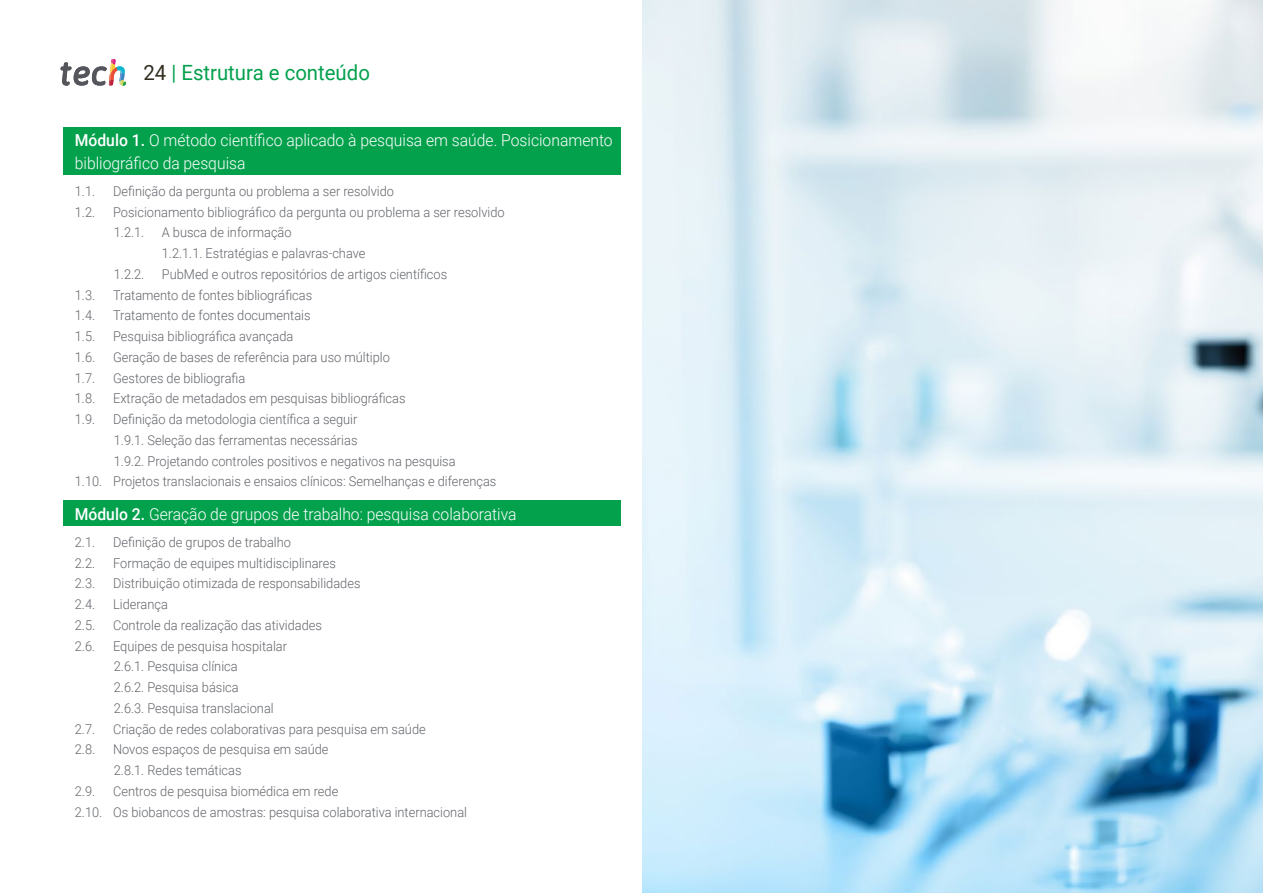
<style>
.page{position:relative;width:1263px;height:893px;background:#fff}
.page>*{position:absolute;margin:0;border:0;box-sizing:border-box;transform-origin:0 0}
.t1{font:21px "Roboto";color:#04a14d}
.t2{font:300 16.5px/22.5px "Roboto";color:#fff;scale:.95 1}
.t3{font:300 13.5px/20.7px "Roboto";color:#61646a;scale:.95 1}
.s1{color:#312e20}
.s2{font-weight:500}
</style>
<div class="page">
<img style="left:642px;top:0;width:621px;height:893px">
<div style="left:64px;top:128px;width:557px;height:47px;background:#04a14d"></div>
<div style="left:64px;top:501px;width:557px;height:25px;background:#04a14d"></div>
<svg style="left:61px;top:59px;width:65px;height:27px"></svg>
<h1 class="t1" style="left:144px;top:57px;width:228px"><span class="s1">24</span> | Estrutura e conteúdo</h1>
<p class="t2" style="left:75px;top:129px;width:568px"><span class="s2">Módulo 1.</span> O método científico aplicado à pesquisa em saúde. Posicionamento bibliográfico da pesquisa</p>
<p class="t3" style="left:75px;top:180px;width:23px">1.1.</p>
<p class="t3" style="left:113px;top:180px;width:297px">Definição da pergunta ou problema a ser resolvido</p>
<p class="t3" style="left:75px;top:201px;width:23px">1.2.</p>
<p class="t3" style="left:113px;top:201px;width:414px">Posicionamento bibliográfico da pergunta ou problema a ser resolvido<br>1.2.1.</p>
<p class="t3" style="left:162px;top:222px;width:216px">A busca de informação<br>1.2.1.1. Estratégias e palavras-chave</p>
<p class="t3" style="left:114px;top:263px;width:34px">1.2.2.</p>
<p class="t3" style="left:162px;top:263px;width:302px">PubMed e outros repositórios de artigos científicos</p>
<p class="t3" style="left:75px;top:284px;width:23px">1.3.</p>
<p class="t3" style="left:113px;top:284px;width:211px">Tratamento de fontes bibliográficas</p>
<p class="t3" style="left:75px;top:305px;width:23px">1.4.</p>
<p class="t3" style="left:113px;top:305px;width:209px">Tratamento de fontes documentais</p>
<p class="t3" style="left:75px;top:326px;width:23px">1.5.</p>
<p class="t3" style="left:113px;top:326px;width:191px">Pesquisa bibliográfica avançada</p>
<p class="t3" style="left:75px;top:346px;width:23px">1.6.</p>
<p class="t3" style="left:113px;top:346px;width:293px">Geração de bases de referência para uso múltiplo</p>
<p class="t3" style="left:75px;top:367px;width:23px">1.7.</p>
<p class="t3" style="left:113px;top:367px;width:141px">Gestores de bibliografia</p>
<p class="t3" style="left:75px;top:388px;width:23px">1.8.</p>
<p class="t3" style="left:113px;top:388px;width:309px">Extração de metadados em pesquisas bibliográficas</p>
<p class="t3" style="left:75px;top:409px;width:23px">1.9.</p>
<p class="t3" style="left:113px;top:409px;width:259px">Definição da metodologia científica a seguir</p>
<p class="t3" style="left:114px;top:429px;width:258px">1.9.1. Seleção das ferramentas necessárias</p>
<p class="t3" style="left:114px;top:450px;width:361px">1.9.2. Projetando controles positivos e negativos na pesquisa</p>
<p class="t3" style="left:75px;top:471px;width:445px">1.10. Projetos translacionais e ensaios clínicos: Semelhanças e diferenças</p>
<p class="t2" style="left:75px;top:502px;width:466px"><span class="s2">Módulo 2.</span> Geração de grupos de trabalho: pesquisa colaborativa</p>
<p class="t3" style="left:75px;top:531px;width:23px">2.1.</p>
<p class="t3" style="left:113px;top:531px;width:189px">Definição de grupos de trabalho</p>
<p class="t3" style="left:75px;top:552px;width:23px">2.2.</p>
<p class="t3" style="left:113px;top:552px;width:236px">Formação de equipes multidisciplinares</p>
<p class="t3" style="left:75px;top:573px;width:23px">2.3.</p>
<p class="t3" style="left:113px;top:573px;width:262px">Distribuição otimizada de responsabilidades</p>
<p class="t3" style="left:75px;top:593px;width:23px">2.4.</p>
<p class="t3" style="left:113px;top:593px;width:59px">Liderança</p>
<p class="t3" style="left:75px;top:614px;width:23px">2.5.</p>
<p class="t3" style="left:113px;top:614px;width:221px">Controle da realização das atividades</p>
<p class="t3" style="left:75px;top:635px;width:23px">2.6.</p>
<p class="t3" style="left:113px;top:635px;width:185px">Equipes de pesquisa hospitalar<br>2.6.1. Pesquisa clínica<br>2.6.2. Pesquisa básica<br>2.6.3. Pesquisa translacional</p>
<p class="t3" style="left:75px;top:718px;width:23px">2.7.</p>
<p class="t3" style="left:113px;top:718px;width:331px">Criação de redes colaborativas para pesquisa em saúde</p>
<p class="t3" style="left:75px;top:739px;width:23px">2.8.</p>
<p class="t3" style="left:113px;top:739px;width:228px">Novos espaços de pesquisa em saúde<br>2.8.1. Redes temáticas</p>
<p class="t3" style="left:75px;top:780px;width:23px">2.9.</p>
<p class="t3" style="left:75px;top:780px;width:414px;text-indent:38px">Centros de pesquisa biomédica em rede<br>2.10. Os biobancos de amostras: pesquisa colaborativa internacional</p>
</div>
